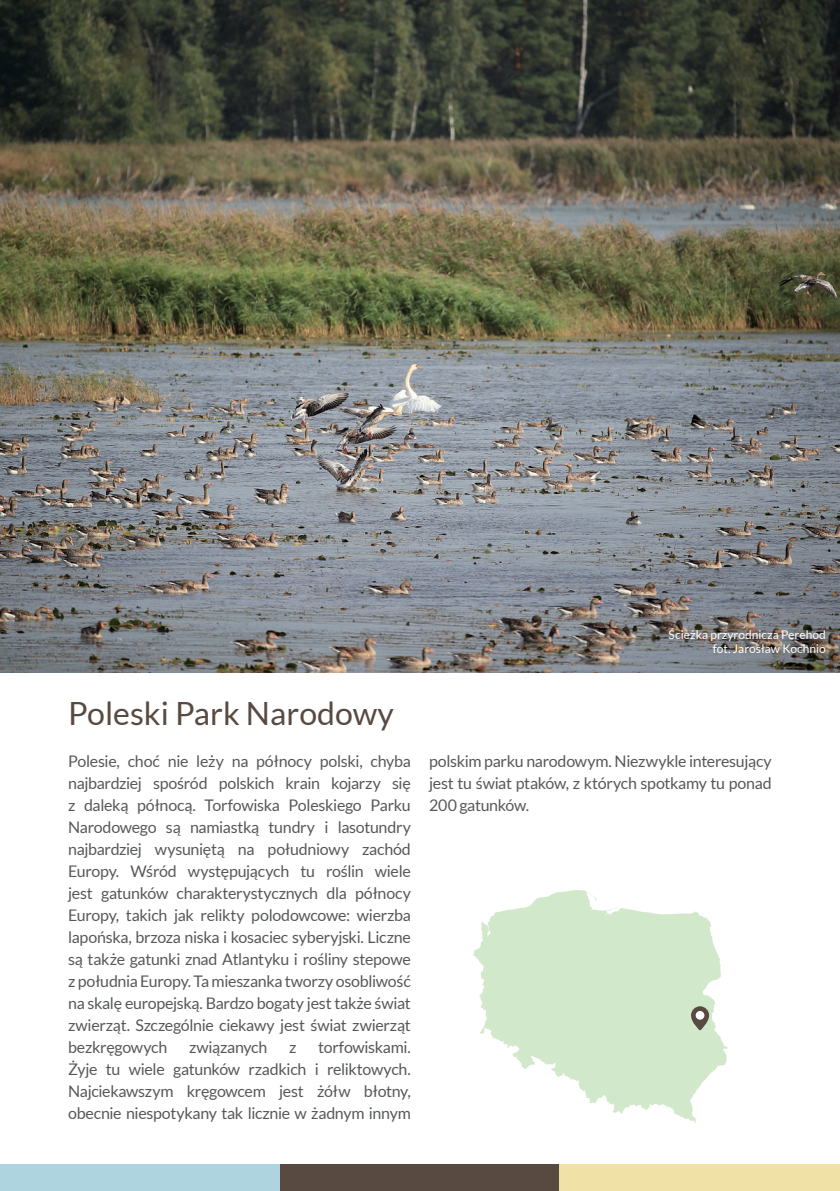
<style>
.page{position:relative;width:840px;height:1191px;background:#fff}
.page>*{position:absolute;margin:0;border:0;box-sizing:border-box;transform-origin:0 0}
.t1{font:32px "Lato";color:#594a41}
.t2{font:16px/22px "Lato";letter-spacing:-.02em;color:#57585a;text-align:justify}
.t3{font:12px/14.4px "Lato";color:#fff;text-align:right}
</style>
<div class="page">
<img style="left:0;top:0;width:839px;height:672px">
<svg style="left:473px;top:890px;width:254px;height:232px;fill:#d1e8cb"></svg>
<div style="left:696px;top:922px;width:7px;height:7px;background:#d1e8cb;border-radius:50%"></div>
<svg style="left:690px;top:1006px;width:18px;height:24px"></svg>
<div style="left:0;top:1164px;width:280px;height:27px;background:#aed5df"></div>
<div style="left:280px;top:1164px;width:279px;height:27px;background:#594a41"></div>
<div style="left:559px;top:1164px;width:280px;height:27px;background:#f0e2a7"></div>
<p class="t3" style="left:668px;top:627px;width:159px">Ścieżka przyrodnicza Perehod fot. Jarosław Kochnio</p>
<h1 class="t1" style="left:68px;top:695px;width:327px">Poleski Park Narodowy</h1>
<p class="t2" style="left:68px;top:750px;width:344px">Polesie, choć nie leży na północy polski, chyba najbardziej spośród polskich krain kojarzy się z daleką północą. Torfowiska Poleskiego Parku Narodowego są namiastką tundry i lasotundry najbardziej wysuniętą na południowy zachód Europy. Wśród występujących tu roślin wiele jest gatunków charakterystycznych dla północy Europy, takich jak relikty polodowcowe: wierzba lapońska, brzoza niska i kosaciec syberyjski. Liczne są także gatunki znad Atlantyku i rośliny stepowe z południa Europy. Ta mieszanka tworzy osobliwość na skalę europejską. Bardzo bogaty jest także świat zwierząt. Szczególnie ciekawy jest świat zwierząt bezkręgowych</p>
<p class="t2" style="left:68px;top:1036px;width:344px;text-indent:250px">torfowiskami.<br>Żyje tu wiele gatunków rzadkich i reliktowych.<br>Najciekawszym kręgowcem jest żółw błotny, obecnie niespotykany tak licznie w żadnym innym</p>
<p class="t2" style="left:189px;top:1036px;width:80px">związanych</p>
<p class="t2" style="left:289px;top:1036px;width:9px">z</p>
<p class="t2" style="left:429px;top:750px;width:344px">polskim parku narodowym. Niezwykle interesujący jest tu świat ptaków, z których spotkamy tu ponad 200 gatunków.</p>
</div>
